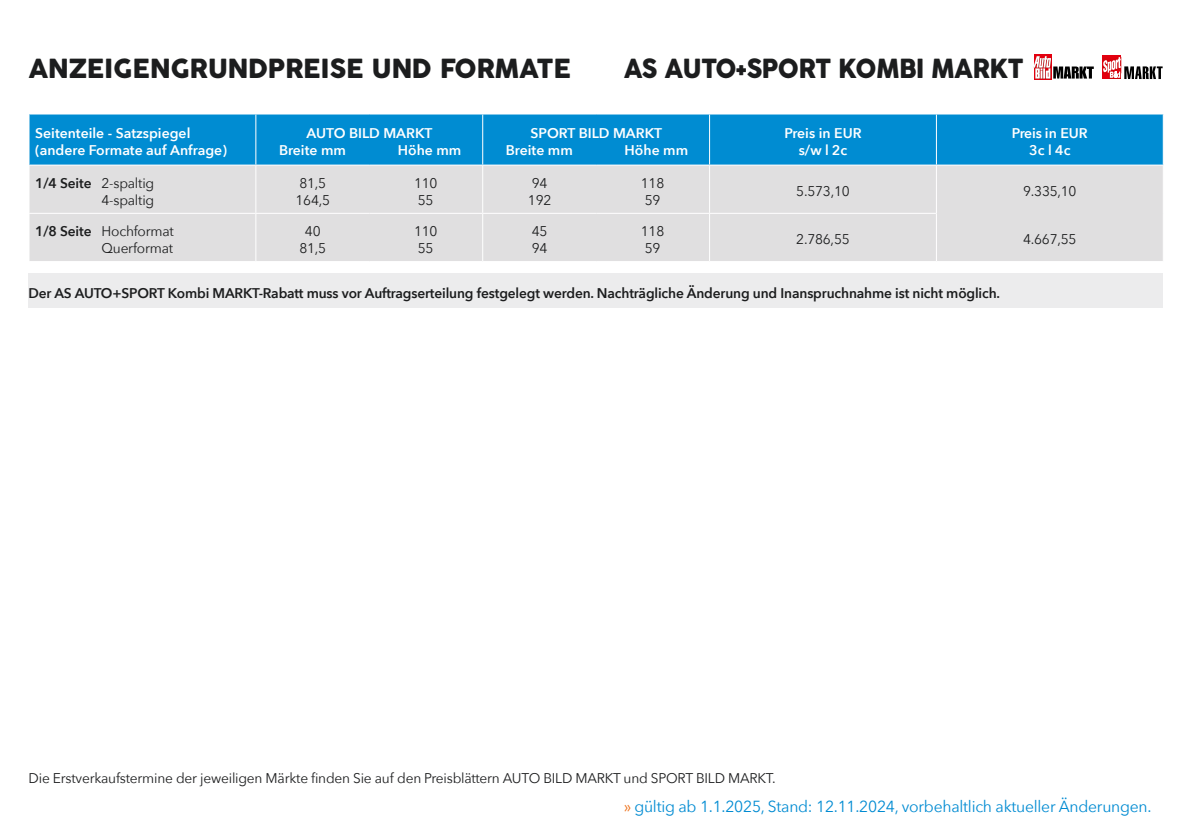
<style>
.page{position:relative;width:1191px;height:840px;background:#fff}
.page>*{position:absolute;margin:0;border:0;box-sizing:border-box;transform-origin:0 0}
.t1{font:26px "Cocogoose Pro";letter-spacing:-.01em;color:#1c1d1e}
.t2{font:26px "Cocogoose Pro";letter-spacing:-.01em;color:#1c1d1e;scale:.95 1}
.t3{font:16px "Avenir Next";letter-spacing:-.015em;color:#008bd2}
.t4{font:14px/16.8px "Avenir Next";letter-spacing:-.015em;color:#1c1d1e}
.t5{font:600 14px/16.8px "Avenir Next";color:#fff}
.t6{font:600 14px "Avenir Next";letter-spacing:-.01em;color:#1c1d1e}
.s1{font-weight:600}
.s2{color:#ee7119}
</style>
<div class="page">
<div style="left:29px;top:114px;width:1133px;height:50px;background:#008cd2"></div>
<div style="left:29px;top:165px;width:1133px;height:96px;background:#e0dfe0"></div>
<hr style="left:255px;top:114px;width:1px;height:50px;background:#fff">
<hr style="left:709px;top:114px;width:1px;height:50px;background:#fff">
<hr style="left:936px;top:114px;width:1px;height:50px;background:#fff">
<hr style="left:255px;top:165px;width:1px;height:48px;background:#fff">
<hr style="left:255px;top:214px;width:1px;height:47px;background:#fff">
<hr style="left:937px;top:213px;width:225px;height:1px;background:#e0dfe0">
<hr style="left:482px;top:114px;width:1px;height:50px;background:#fff">
<hr style="left:482px;top:165px;width:1px;height:48px;background:#fff">
<hr style="left:936px;top:165px;width:1px;height:48px;background:#fff">
<hr style="left:483px;top:213px;width:113px;height:1px;background:#fff">
<hr style="left:482px;top:214px;width:1px;height:47px;background:#fff">
<hr style="left:596px;top:213px;width:113px;height:1px;background:#fff">
<hr style="left:936px;top:213px;width:1px;height:48px;background:#fff">
<hr style="left:709px;top:165px;width:1px;height:48px;background:#fff">
<hr style="left:709px;top:213px;width:227px;height:1px;background:#fff">
<hr style="left:709px;top:214px;width:1px;height:47px;background:#fff">
<hr style="left:28px;top:213px;width:228px;height:1px;background:#fff">
<hr style="left:256px;top:213px;width:113px;height:1px;background:#fff">
<hr style="left:369px;top:213px;width:114px;height:1px;background:#fff">
<div style="left:28px;top:273px;width:1134px;height:34px;background:#ececed"></div>
<div style="left:1034px;top:55px;width:17px;height:25px;background:#e3000f"></div>
<svg style="left:1034px;top:56px;width:59px;height:23px"></svg>
<div style="left:1102px;top:56px;width:19px;height:23px;background:#e3000f"></div>
<svg style="left:1103px;top:57px;width:59px;height:22px"></svg>
<h1 class="t1" style="left:28px;top:51px;width:544px">ANZEIGENGRUNDPREISE UND FORMATE</h1>
<h1 class="t2" style="left:624px;top:51px;width:423px">AS AUTO+SPORT KOMBI MARKT</h1>
<p class="t5" style="left:35px;top:124px;width:193px">Seitenteile - Satzspiegel (andere Formate auf Anfrage)</p>
<p class="t5" style="left:279px;top:124px;width:155px;text-indent:27px">AUTO BILD MARKT<br>Breite mm</p>
<p class="t5" style="left:398px;top:141px;width:65px">Höhe mm</p>
<p class="t5" style="left:506px;top:124px;width:158px;text-indent:25px">SPORT BILD MARKT<br>Breite mm</p>
<p class="t5" style="left:624px;top:141px;width:65px">Höhe mm</p>
<p class="t5" style="left:784px;top:124px;width:78px;text-align:center">Preis in EUR s/w ⅼ 2c</p>
<p class="t5" style="left:1012px;top:124px;width:77px;text-align:center">Preis in EUR<br>3c ⅼ 4c</p>
<p class="t4" style="left:35px;top:174px;width:121px;text-align:right"><span class="s1">1/4 Seite</span> 2-spaltig<br>4-spaltig</p>
<p class="t4" style="left:295px;top:174px;width:36px">81,5<br>164,5</p>
<p class="t4" style="left:414px;top:174px;width:25px">110<br>55</p>
<p class="t4" style="left:528px;top:174px;width:25px">94<br>192</p>
<p class="t4" style="left:641px;top:174px;width:25px">118<br>59</p>
<p class="t4" style="left:796px;top:182px;width:55px">5.573,10</p>
<p class="t4" style="left:1023px;top:182px;width:55px">9.335,10</p>
<p class="t4" style="left:35px;top:222px;width:140px;text-align:right"><span class="s1">1/8 Seite</span> Hochformat<br>Querformat</p>
<p class="t4" style="left:299px;top:222px;width:28px;text-align:center">40<br>81,5</p>
<p class="t4" style="left:414px;top:222px;width:25px">110<br>55</p>
<p class="t4" style="left:532px;top:222px;width:17px">45<br>94</p>
<p class="t4" style="left:641px;top:222px;width:25px">118<br>59</p>
<p class="t4" style="left:796px;top:230px;width:55px">2.786,55</p>
<p class="t4" style="left:1023px;top:230px;width:55px">4.667,55</p>
<p class="t6" style="left:28px;top:280px;width:973px">Der AS AUTO+SPORT Kombi MARKT-Rabatt muss vor Auftragserteilung festgelegt werden. Nachträgliche Änderung und Inanspruchnahme ist nicht möglich.</p>
<p class="t4" style="left:29px;top:769px;width:748px">Die Erstverkaufstermine der jeweiligen Märkte finden Sie auf den Preisblättern AUTO BILD MARKT und SPORT BILD MARKT.</p>
<p class="t3" style="left:624px;top:792px;width:529px"><span class="s2">»</span> gültig ab 1.1.2025, Stand: 12.11.2024, vorbehaltlich aktueller Änderungen.</p>
</div>
